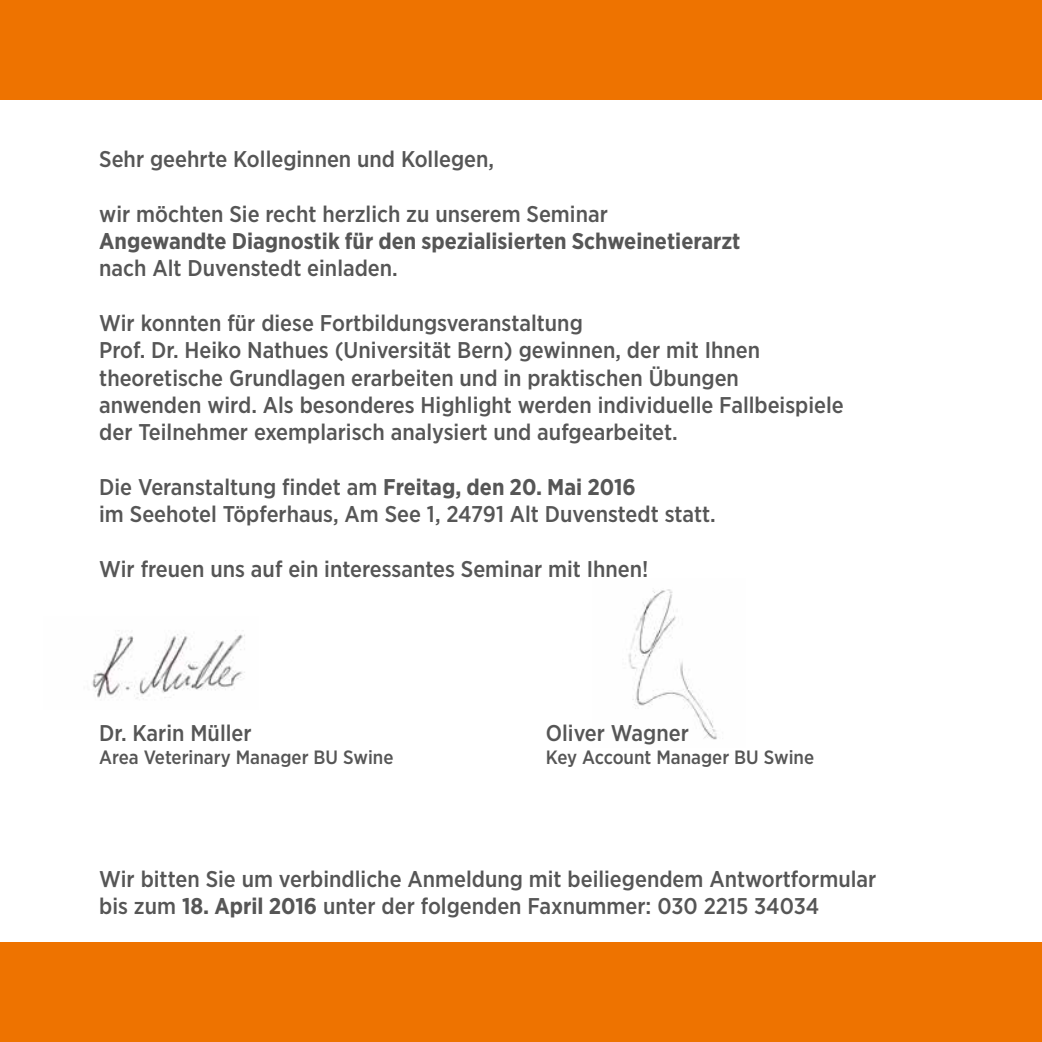
<style>
.page{position:relative;width:1042px;height:1042px;background:#fff}
.page>*{position:absolute;margin:0;border:0;box-sizing:border-box;transform-origin:0 0}
.t1{font:500 22.75px/27.3px "Gotham Narrow";color:#565656}
.t2{font:700 22.75px "Gotham Narrow";color:#565656}
.t3{font:500 19.25px "Gotham Narrow";color:#565656}
.s1{font-weight:700}
</style>
<div class="page">
<img style="left:628px;top:589px;width:89px;height:151px">
<img style="left:92px;top:630px;width:153px;height:69px">
<div style="left:0;top:943px;width:1042px;height:99px;background:#ee7300"></div>
<div style="left:0;top:0;width:1042px;height:99px;background:#ee7300"></div>
<p class="t1" style="left:99px;top:145px;width:396px">Sehr geehrte Kolleginnen und Kollegen,</p>
<p class="t1" style="left:99px;top:200px;width:510px">wir möchten Sie recht herzlich zu unserem Seminar</p>
<p class="t2" style="left:99px;top:226px;width:643px">Angewandte Diagnostik für den spezialisierten Schweinetierarzt</p>
<p class="t1" style="left:99px;top:254px;width:300px">nach Alt Duvenstedt einladen.</p>
<p class="t1" style="left:99px;top:309px;width:746px">Wir konnten für diese Fortbildungsveranstaltung<br>Prof. Dr. Heiko Nathues (Universität Bern) gewinnen, der mit Ihnen theoretische Grundlagen erarbeiten und in praktischen Übungen anwenden wird. Als besonderes Highlight werden individuelle Fallbeispiele der Teilnehmer exemplarisch analysiert und aufgearbeitet.</p>
<p class="t1" style="left:99px;top:473px;width:618px">Die Veranstaltung findet am <span class="s1">Freitag, den 20. Mai 2016<br></span>im Seehotel Töpferhaus, Am See 1, 24791 Alt Duvenstedt statt.</p>
<p class="t1" style="left:99px;top:555px;width:551px">Wir freuen uns auf ein interessantes Seminar mit Ihnen!</p>
<p class="t1" style="left:99px;top:718px;width:154px">Dr. Karin Müller</p>
<p class="t1" style="left:546px;top:718px;width:145px">Oliver Wagner</p>
<p class="t3" style="left:99px;top:744px;width:296px">Area Veterinary Manager BU Swine</p>
<p class="t3" style="left:546px;top:744px;width:270px">Key Account Manager BU Swine</p>
<p class="t1" style="left:99px;top:864px;width:778px">Wir bitten Sie um verbindliche Anmeldung mit beiliegendem Antwortformular bis zum <span class="s1">18. April 2016</span> unter der folgenden Faxnummer: 030 2215 34034</p>
</div>
